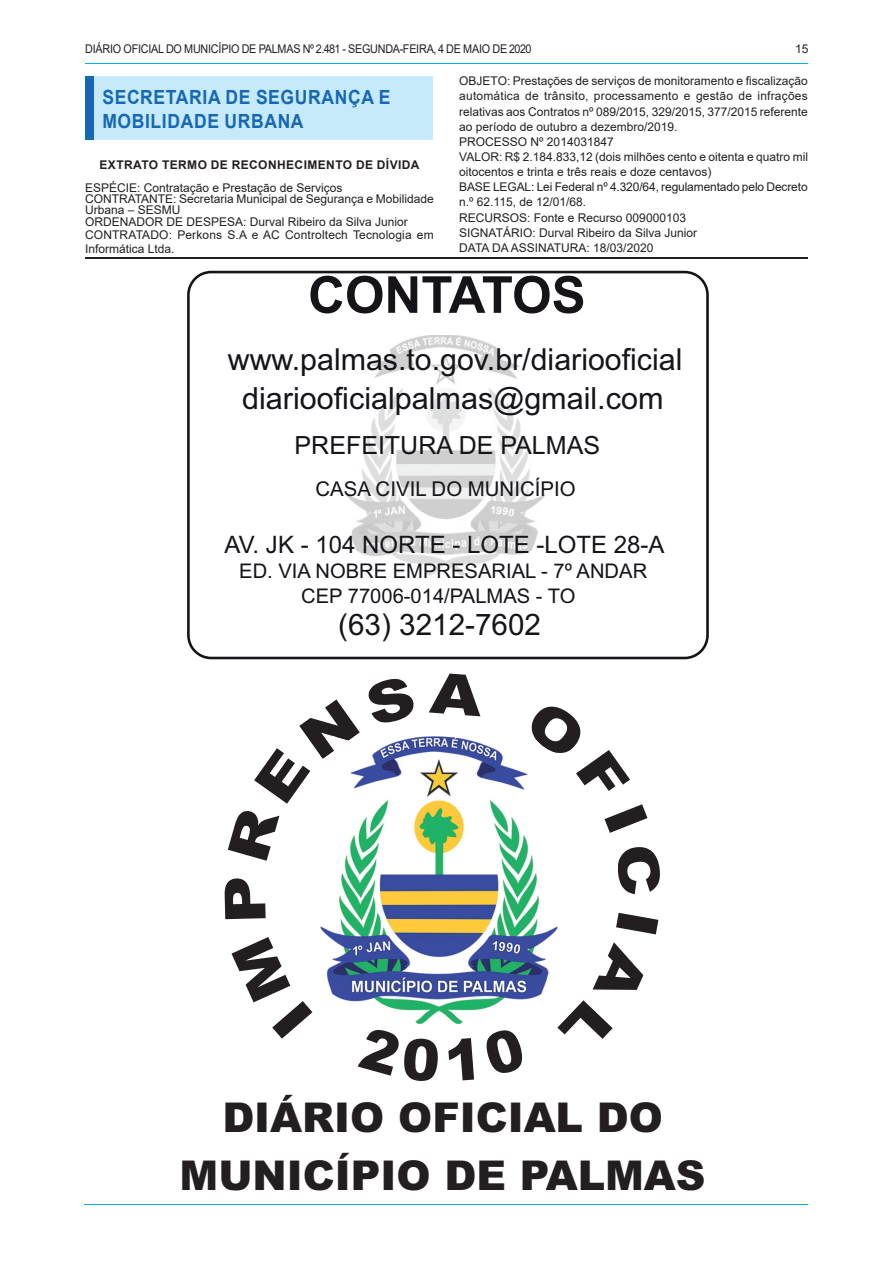
<style>
.page{position:relative;width:893px;height:1263px;background:#fff}
.page>*{position:absolute;margin:0;border:0;box-sizing:border-box;transform-origin:0 0}
.t1{font:700 51px "Arial";color:#161319}
.t2{font:900 41.1px/57.9px "Arial";color:#231f20;text-align:center}
.t3{font:30.6px "Arial";color:#161319}
.t4{font:30.3px "Arial";color:#161319}
.t5{font:29.7px "Arial";color:#161319}
.t6{font:25.05px "Arial";color:#161319}
.t7{font:24px "Arial";color:#161319}
.t8{font:20.4px "Arial";color:#161319}
.t9{font:20.1px/24.9px "Arial";color:#161319;text-align:center}
.t10{font:700 19.5px/24px "Arial";letter-spacing:.035em;color:#1768b4;scale:.9 1}
.t11{font:12px/15.1px "Arial";color:#231f20}
.t12{font:12px "Arial";letter-spacing:-.02em;color:#231f20;scale:.9 1}
.t13{font:700 12px "Arial";letter-spacing:.035em;color:#231f20}
</style>
<div class="page">
<hr style="left:85px;top:1204px;width:723px;height:1px;background:#00aeef">
<hr style="left:85px;top:63px;width:723px;height:1px;background:#00aeef">
<div style="left:89px;top:77px;width:349px;height:63px;background:#c6eafa"></div>
<div style="left:85px;top:77px;width:9px;height:63px;background:#1768b4"></div>
<div style="left:434px;top:77px;width:8px;height:63px;background:#fff"></div>
<hr style="left:85px;top:257px;width:723px;height:1px;background:#231f20">
<svg style="left:225px;top:673px;width:435px;height:366px"></svg>
<svg style="left:358px;top:1030px;width:165px;height:51px"></svg>
<img style="left:320px;top:759px;width:237px;height:265px">
<img style="left:320px;top:736px;width:237px;height:23px">
<svg style="left:187px;top:271px;width:522px;height:388px"></svg>
<p class="t12" style="left:85px;top:40px;width:497px">DIÁRIO OFICIAL DO MUNICÍPIO DE PALMAS Nº 2.481 - SEGUNDA-FEIRA, 4 DE MAIO DE 2020</p>
<p class="t11" style="left:795px;top:41px;width:15px">15</p>
<h3 class="t10" style="left:102px;top:85px;width:322px">SECRETARIA DE SEGURANÇA E<br>MOBILIDADE URBANA</h3>
<p class="t13" style="left:100px;top:156px;width:322px">EXTRATO TERMO DE RECONHECIMENTO DE DÍVIDA</p>
<p class="t11" style="left:85px;top:182px;width:350px;line-height:11.4px">ESPÉCIE: Contratação e Prestação de Serviços CONTRATANTE: Secretaria Municipal de Segurança e Mobilidade Urbana – SESMU<br>ORDENADOR DE DESPESA: Durval Ribeiro da Silva Junior</p>
<p class="t11" style="left:85px;top:228px;width:350px;line-height:13.5px">CONTRATADO: Perkons S.A e AC Controltech Tecnologia em<br>Informática Ltda.</p>
<p class="t11" style="left:459px;top:73px;width:350px">OBJETO: Prestações de serviços de monitoramento e fiscalização automática de trânsito, processamento e gestão de infrações relativas aos Contratos nº 089/2015, 329/2015, 377/2015 referente ao período de outubro a dezembro/2019.<br>PROCESSO Nº 2014031847<br>VALOR: R$ 2.184.833,12 (dois milhões cento e oitenta e quatro mil oitocentos e trinta e três reais e doze centavos)<br>BASE LEGAL: Lei Federal nº 4.320/64, regulamentado pelo Decreto n.º 62.115, de 12/01/68.<br>RECURSOS: Fonte e Recurso 009000103<br>SIGNATÁRIO: Durval Ribeiro da Silva Junior<br>DATA DA ASSINATURA: 18/03/2020</p>
<h1 class="t1" style="left:308px;top:262px;width:279px">CONTATOS</h1>
<h3 class="t4" style="left:228px;top:340px;width:456px">www.palmas.to.gov.br/diariooficial</h3>
<h3 class="t3" style="left:242px;top:379px;width:423px">diariooficialpalmas@gmail.com</h3>
<h3 class="t6" style="left:295px;top:429px;width:307px">PREFEITURA DE PALMAS</h3>
<h3 class="t8" style="left:316px;top:476px;width:262px">CASA CIVIL DO MUNICÍPIO</h3>
<h3 class="t7" style="left:225px;top:529px;width:441px">AV. JK - 104 NORTE - LOTE -LOTE 28-A</h3>
<h3 class="t9" style="left:239px;top:560px;width:409px">ED. VIA NOBRE EMPRESARIAL - 7º ANDAR<br>CEP 77006-014/PALMAS - TO</h3>
<h3 class="t5" style="left:338px;top:606px;width:204px">(63) 3212-7602</h3>
<h2 class="t2" style="left:180px;top:1087px;width:527px">DIÁRIO OFICIAL DO<br>MUNICÍPIO DE PALMAS</h2>
</div>
